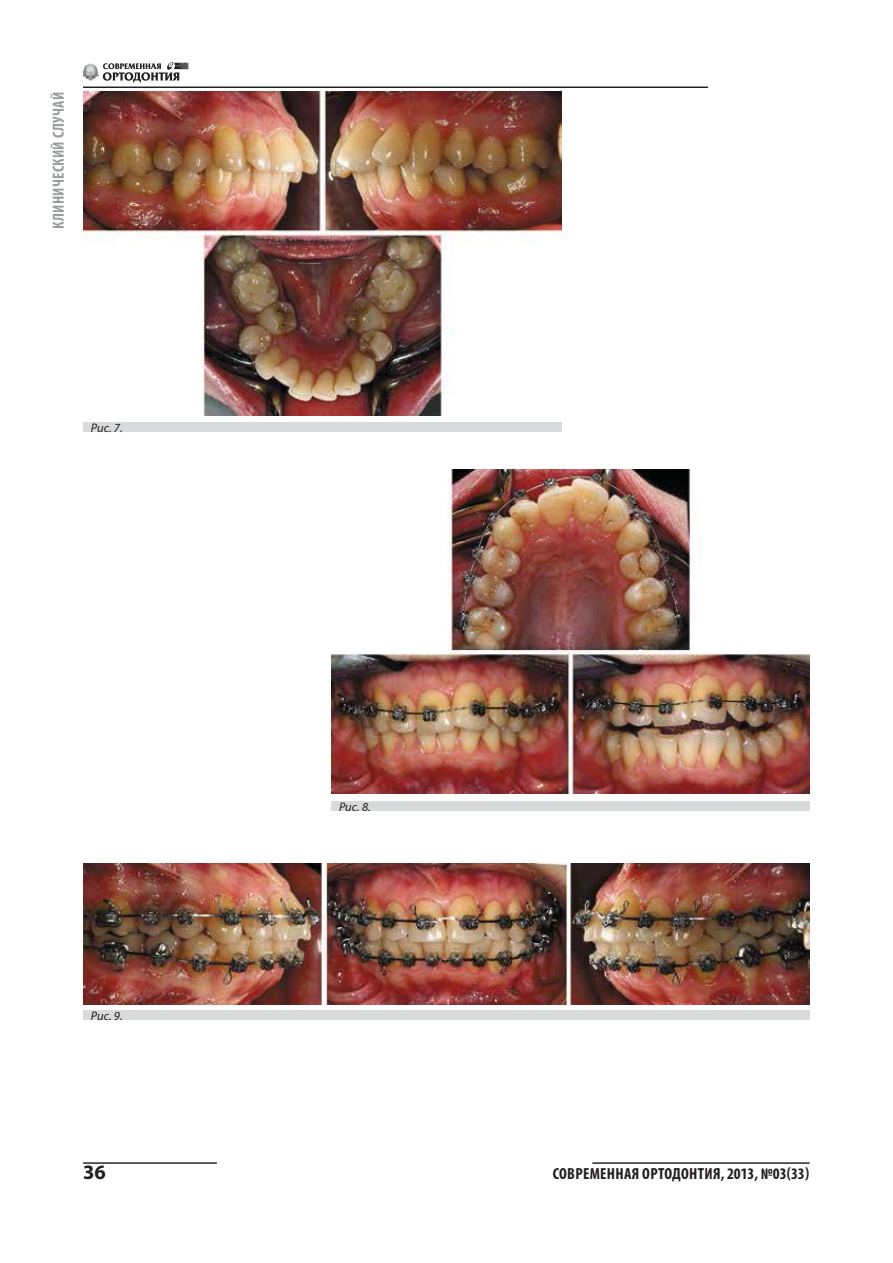
<style>
.page{position:relative;width:893px;height:1263px;background:#fff}
.page>*{position:absolute;margin:0;border:0;box-sizing:border-box;transform-origin:0 0}
.t1{font:700 20.55px "Myriad Pro";color:#231f20}
.t2{font:700 condensed 16.05px "Myriad Pro";letter-spacing:.02em;color:#231f20}
.t3{font:700 condensed 16.05px "Myriad Pro";letter-spacing:.02em;color:#9a9c9e}
.t4{font:italic 12.45px "Myriad Pro";color:#231f20}
</style>
<div class="page">
<hr style="left:83px;top:87px;width:625px;height:1px;background:#231f20">
<hr style="left:592px;top:1162px;width:218px;height:2px;background:#231f20">
<hr style="left:83px;top:1162px;width:134px;height:2px;background:#231f20">
<svg style="left:103px;top:62px;width:85px;height:21px"></svg>
<img style="left:83px;top:63px;width:16px;height:18px">
<img style="left:83px;top:92px;width:478px;height:324px">
<img style="left:331px;top:469px;width:479px;height:325px">
<img style="left:83px;top:864px;width:727px;height:140px">
<div style="left:83px;top:1010px;width:726px;height:10px;background:#d9dadb"></div>
<div style="left:331px;top:802px;width:479px;height:9px;background:#d9dadb"></div>
<div style="left:83px;top:423px;width:478px;height:9px;background:#d9dadb"></div>
<p class="t3" style="left:49px;top:229px;width:139px;rotate:-90deg">КЛИНИЧЕСКИЙ СЛУЧАЙ</p>
<p class="t4" style="left:91px;top:423px;width:33px">Рис. 7.</p>
<p class="t4" style="left:91px;top:1011px;width:33px">Рис. 9.</p>
<p class="t1" style="left:83px;top:1164px;width:24px">36</p>
<p class="t4" style="left:339px;top:802px;width:33px">Рис. 8.</p>
<p class="t2" style="left:553px;top:1164px;width:258px">СОВРЕМЕННАЯ ОРТОДОНТИЯ, 2013, №03(33)</p>
</div>
